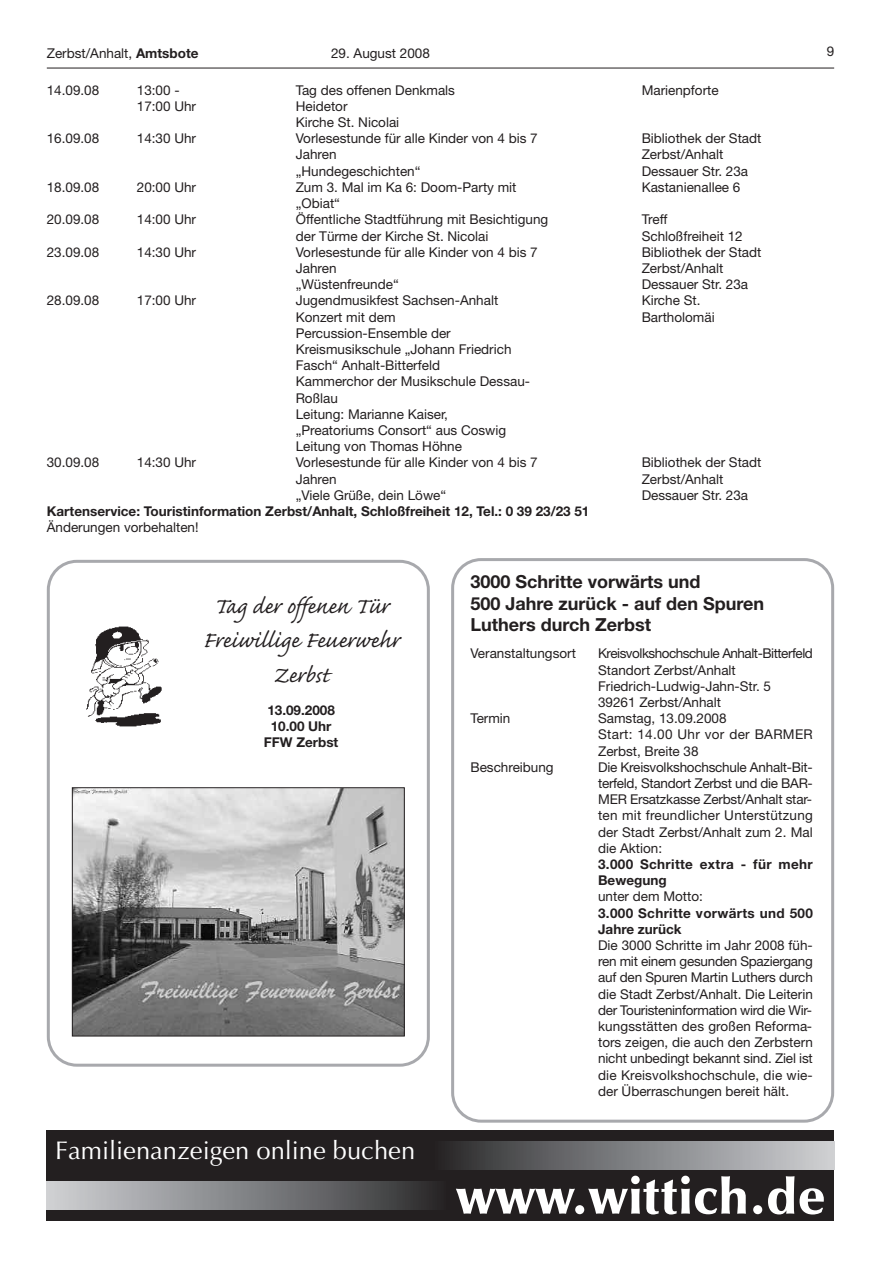
<style>
.page{position:relative;width:881px;height:1263px;background:#fff}
.page>*{position:absolute;margin:0;border:0;box-sizing:border-box;transform-origin:0 0}
.t1{font:900 51px "Optima";color:#fff}
.t2{font:28.5px/34.2px "Caflisch Script Pro";color:#231f20;text-align:center}
.t3{font:25.5px "Optima";color:#fff}
.t4{font:700 18px/21.6px "Helvetica Neue LT";color:#231f20}
.t5{font:13.5px/16.2px "Helvetica Neue LT";color:#231f20}
.t6{font:700 13.5px/16.2px "Helvetica Neue LT";color:#231f20;text-align:center}
.t7{font:700 13.5px/16.2px "Helvetica Neue LT";letter-spacing:.025em;color:#231f20}
.s1{font-weight:700}
</style>
<div class="page">
<svg style="left:451px;top:558px;width:382px;height:565px"></svg>
<svg style="left:47px;top:560px;width:382px;height:507px"></svg>
<hr style="left:47px;top:68px;width:786px;height:1px;background:#231f20">
<img style="left:74px;top:789px;width:328px;height:245px">
<div style="left:72px;top:787px;width:332px;height:249px;border:1px solid #231f20"></div>
<img style="left:80px;top:615px;width:92px;height:123px">
<div style="left:47px;top:1130px;width:786px;height:90px;background:#231f20"></div>
<div style="left:47px;top:1181px;width:398px;height:28px;background:linear-gradient(to right,#d2d4d7,#2e2d2f)"></div>
<div style="left:435px;top:1141px;width:398px;height:28px;background:linear-gradient(to right,#2c2c2e,#d1d3d6)"></div>
<p class="t5" style="left:47px;top:46px;width:153px">Zerbst/Anhalt, <span class="s1">Amtsbote</span></p>
<p class="t5" style="left:331px;top:46px;width:100px">29. August 2008</p>
<p class="t5" style="left:826px;top:45px;width:9px">9</p>
<p class="t5" style="left:47px;top:83px;width:54px">14.09.08</p>
<p class="t5" style="left:137px;top:83px;width:44px">13:00 -</p>
<p class="t5" style="left:295px;top:83px;width:161px">Tag des offenen Denkmals</p>
<p class="t5" style="left:641px;top:83px;width:78px">Marienpforte</p>
<p class="t5" style="left:137px;top:99px;width:61px">17:00 Uhr</p>
<p class="t5" style="left:295px;top:99px;width:105px">Heidetor<br>Kirche St. Nicolai</p>
<p class="t5" style="left:47px;top:132px;width:54px">16.09.08</p>
<p class="t5" style="left:137px;top:132px;width:61px">14:30 Uhr</p>
<p class="t5" style="left:295px;top:132px;width:243px">Vorlesestunde für alle Kinder von 4 bis 7</p>
<p class="t5" style="left:641px;top:132px;width:121px">Bibliothek der Stadt</p>
<p class="t5" style="left:295px;top:148px;width:42px">Jahren</p>
<p class="t5" style="left:641px;top:148px;width:83px">Zerbst/Anhalt</p>
<p class="t5" style="left:295px;top:164px;width:126px">„Hundegeschichten“</p>
<p class="t5" style="left:641px;top:164px;width:108px">Dessauer Str. 23a</p>
<p class="t5" style="left:47px;top:180px;width:54px">18.09.08</p>
<p class="t5" style="left:137px;top:180px;width:61px">20:00 Uhr</p>
<p class="t5" style="left:295px;top:180px;width:222px">Zum 3. Mal im Ka 6: Doom-Party mit</p>
<p class="t5" style="left:641px;top:180px;width:100px">Kastanienallee 6</p>
<p class="t5" style="left:295px;top:196px;width:46px">„Obiat“</p>
<p class="t5" style="left:47px;top:213px;width:54px">20.09.08</p>
<p class="t5" style="left:137px;top:213px;width:61px">14:00 Uhr</p>
<p class="t5" style="left:295px;top:213px;width:254px">Öffentliche Stadtführung mit Besichtigung</p>
<p class="t5" style="left:641px;top:213px;width:27px">Treff</p>
<p class="t5" style="left:295px;top:229px;width:194px">der Türme der Kirche St. Nicolai</p>
<p class="t5" style="left:641px;top:229px;width:102px">Schloßfreiheit 12</p>
<p class="t5" style="left:47px;top:245px;width:54px">23.09.08</p>
<p class="t5" style="left:137px;top:245px;width:61px">14:30 Uhr</p>
<p class="t5" style="left:295px;top:245px;width:243px">Vorlesestunde für alle Kinder von 4 bis 7</p>
<p class="t5" style="left:641px;top:245px;width:121px">Bibliothek der Stadt</p>
<p class="t5" style="left:295px;top:261px;width:42px">Jahren</p>
<p class="t5" style="left:641px;top:261px;width:83px">Zerbst/Anhalt</p>
<p class="t5" style="left:295px;top:277px;width:104px">„Wüstenfreunde“</p>
<p class="t5" style="left:641px;top:277px;width:108px">Dessauer Str. 23a</p>
<p class="t5" style="left:47px;top:294px;width:54px">28.09.08</p>
<p class="t5" style="left:137px;top:294px;width:61px">17:00 Uhr</p>
<p class="t5" style="left:295px;top:294px;width:204px">Jugendmusikfest Sachsen-Anhalt</p>
<p class="t5" style="left:641px;top:294px;width:60px">Kirche St.</p>
<p class="t5" style="left:295px;top:310px;width:101px">Konzert mit dem</p>
<p class="t5" style="left:641px;top:310px;width:74px">Bartholomäi</p>
<p class="t5" style="left:295px;top:326px;width:236px">Percussion-Ensemble der<br>Kreismusikschule „Johann Friedrich<br>Fasch“ Anhalt-Bitterfeld<br>Kammerchor der Musikschule Dessau-<br>Roßlau<br>Leitung: Marianne Kaiser,<br>„Preatoriums Consort“ aus Coswig<br>Leitung von Thomas Höhne</p>
<p class="t5" style="left:47px;top:456px;width:54px">30.09.08</p>
<p class="t5" style="left:137px;top:456px;width:61px">14:30 Uhr</p>
<p class="t5" style="left:295px;top:456px;width:243px">Vorlesestunde für alle Kinder von 4 bis 7</p>
<p class="t5" style="left:641px;top:456px;width:121px">Bibliothek der Stadt</p>
<p class="t5" style="left:295px;top:472px;width:42px">Jahren</p>
<p class="t5" style="left:641px;top:472px;width:83px">Zerbst/Anhalt</p>
<p class="t5" style="left:295px;top:488px;width:152px">„Viele Grüße, dein Löwe“</p>
<p class="t5" style="left:641px;top:488px;width:108px">Dessauer Str. 23a</p>
<p class="t6" style="left:47px;top:504px;width:544px">Kartenservice: Touristinformation Zerbst/Anhalt, Schloßfreiheit 12, Tel.: 0 39 23/23 51</p>
<p class="t5" style="left:47px;top:520px;width:153px">Änderungen vorbehalten!</p>
<h2 class="t2" style="left:203px;top:586px;width:198px">Tag der offenen Tür<br>Freiwillige Feuerwehr<br>Zerbst</h2>
<p class="t6" style="left:264px;top:703px;width:76px">13.09.2008<br>10.00 Uhr<br>FFW Zerbst</p>
<h3 class="t3" style="left:55px;top:1140px;width:361px">Familienanzeigen online buchen</h3>
<h3 class="t4" style="left:470px;top:573px;width:295px">3000 Schritte vorwärts und<br>500 Jahre zurück - auf den Spuren<br>Luthers durch Zerbst</h3>
<p class="t5" style="left:470px;top:647px;width:107px">Veranstaltungsort</p>
<p class="t5" style="left:598px;top:647px;width:216px">Kreisvolkshochschule Anhalt-Bitterfeld<br>Standort Zerbst/Anhalt<br>Friedrich-Ludwig-Jahn-Str. 5<br>39261 Zerbst/Anhalt</p>
<p class="t5" style="left:470px;top:712px;width:41px">Termin</p>
<p class="t5" style="left:598px;top:712px;width:216px">Samstag, 13.09.2008<br>Start: 14.00 Uhr vor der BARMER<br>Zerbst, Breite 38</p>
<p class="t5" style="left:470px;top:760px;width:85px">Beschreibung</p>
<p class="t5" style="left:598px;top:760px;width:216px;text-align:justify">Die Kreisvolkshochschule Anhalt-Bit&shy;terfeld, Standort Zerbst und die BAR-MER Ersatzkasse Zerbst/Anhalt star&shy;ten mit freundlicher Unterstützung der Stadt Zerbst/Anhalt zum 2. Mal die Aktion:</p>
<p class="t7" style="left:598px;top:857px;width:216px">3.000 Schritte extra - für mehr<br>Bewegung</p>
<p class="t5" style="left:598px;top:890px;width:106px">unter dem Motto:</p>
<p class="t7" style="left:598px;top:906px;width:216px">3.000 Schritte vorwärts und 500<br>Jahre zurück</p>
<p class="t5" style="left:598px;top:938px;width:216px;text-align:justify">Die 3000 Schritte im Jahr 2008 füh&shy;ren mit einem gesunden Spaziergang auf den Spuren Martin Luthers durch die Stadt Zerbst/Anhalt. Die Leiterin der Touristeninformation wird die Wir&shy;kungsstätten des großen Reforma&shy;tors zeigen, die auch den Zerbstern nicht unbedingt bekannt sind. Ziel ist die Kreisvolkshochschule, die wie&shy;der Überraschungen bereit hält.</p>
<h1 class="t1" style="left:455px;top:1176px;width:371px">www.wittich.de</h1>
</div>
